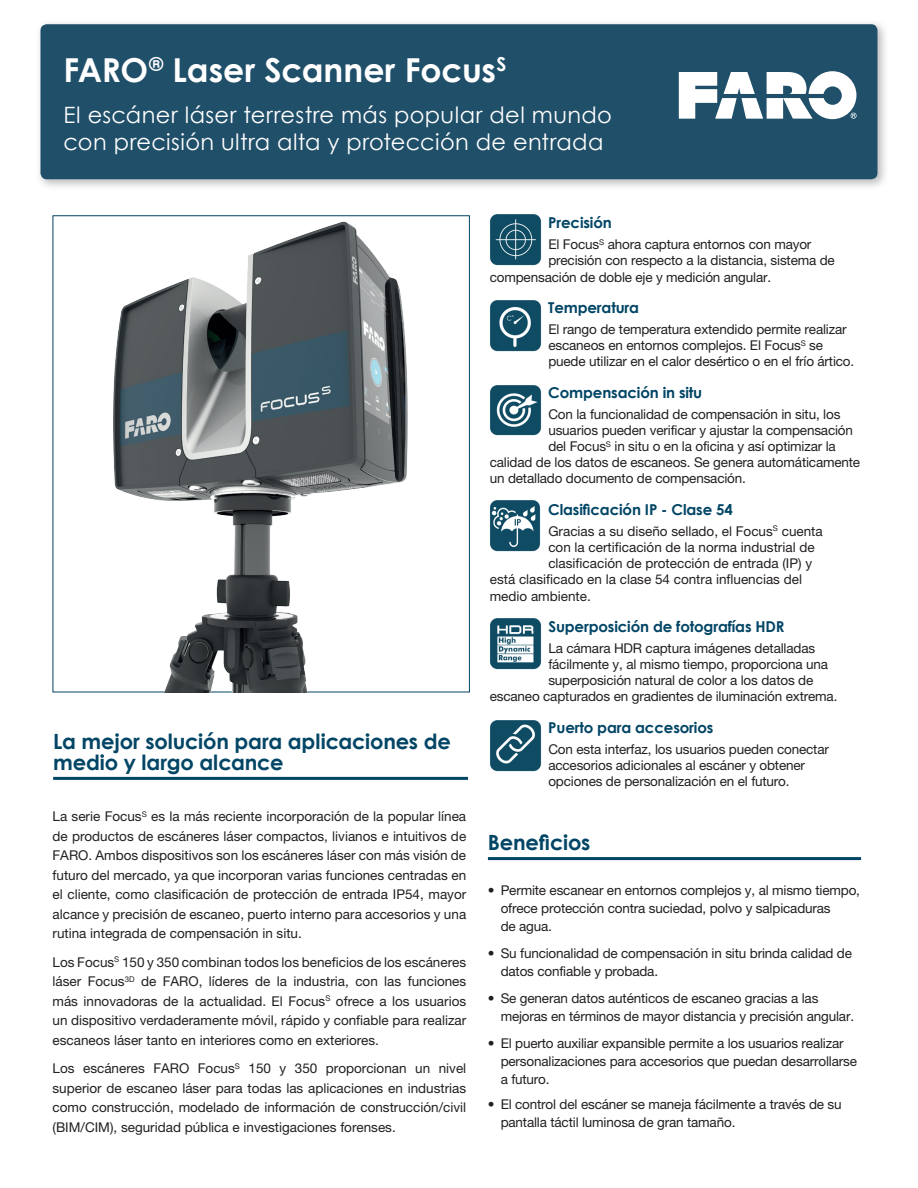
<style>
.page{position:relative;width:918px;height:1188px;background:#fff}
.page>*{position:absolute;margin:0;border:0;box-sizing:border-box;transform-origin:0 0}
.Headline{font:700 33px "Century Gothic";letter-spacing:-.005em;color:#fff}
.Subline{font:22.5px/27px "Century Gothic";letter-spacing:.015em;color:#fff}
.Headrule{font:700 21px/21px "Century Gothic";letter-spacing:-.005em;color:#024565}
.TS_Headline_12pt{font:700 15px "Century Gothic";letter-spacing:-.01em;color:#024565}
.Copy{font:13.5px/19.5px "Helvetica Neue";letter-spacing:-.01em;color:#231f20}
</style>
<div class="page">
<div style="left:53px;top:215px;width:417px;height:477px;background:#fff;border:1px solid #024565"></div>
<img style="left:490px;top:214px;width:52px;height:51px">
<img style="left:490px;top:300px;width:52px;height:51px">
<img style="left:490px;top:385px;width:52px;height:51px">
<img style="left:490px;top:500px;width:51px;height:52px">
<img style="left:490px;top:618px;width:52px;height:52px">
<img style="left:490px;top:720px;width:52px;height:52px">
<hr style="left:488px;top:857px;width:373px;height:3px;background:#024565">
<div style="left:35px;top:19px;width:854px;height:171px;background:#a4a5a9;opacity:.75"></div>
<div style="left:41px;top:24px;width:836px;height:155px;background:#204f69;border-radius:6px"></div>
<svg style="left:679px;top:71px;width:178px;height:48px"></svg>
<hr style="left:53px;top:777px;width:415px;height:3px;background:#024565">
<img style="left:93px;top:216px;width:335px;height:476px">
<p class="Headline" style="left:64px;top:45px;width:445px">FARO<sup>®</sup> Laser Scanner Focus<sup>S</sup></p>
<p class="Subline" style="left:64px;top:101px;width:550px">El escáner láser terrestre más popular del mundo con precisión ultra alta y protección de entrada</p>
<p class="Headrule" style="left:53px;top:730px;width:399px">La mejor solución para aplicaciones de medio y largo alcance</p>
<p class="Copy" style="left:53px;top:807px;width:415px;text-align:justify">La serie Focus<sup>S</sup> es la más reciente incorporación de la popular línea de productos de escáneres láser compactos, livianos e intuitivos de FARO. Ambos dispositivos son los escáneres láser con más visión de futuro del mercado, ya que incorporan varias funciones centradas en el cliente, como clasificación de protección de entrada IP54, mayor alcance y precisión de escaneo, puerto interno para accesorios y una rutina integrada de compensación in situ.</p>
<p class="Copy" style="left:53px;top:952px;width:415px;text-align:justify">Los Focus<sup>S</sup> 150 y 350 combinan todos los beneficios de los escáneres láser Focus<sup>3D</sup> de FARO, líderes de la industria, con las funciones más innovadoras de la actualidad. El Focus<sup>S</sup> ofrece a los usuarios un dispositivo verdaderamente móvil, rápido y confiable para realizar escaneos láser tanto en interiores como en exteriores.</p>
<p class="Copy" style="left:53px;top:1059px;width:415px;text-align:justify">Los escáneres FARO Focus<sup>S</sup> 150 y 350 proporcionan un nivel superior de escaneo láser para todas las aplicaciones en industrias como construcción, modelado de información de construcción/civil (BIM/CIM), seguridad pública e investigaciones forenses.</p>
<p class="TS_Headline_12pt" style="left:548px;top:212px;width:65px">Precisión</p>
<p class="Copy" style="left:548px;top:235px;width:265px">El Focus<sup>S</sup> ahora captura entornos con mayor</p>
<p class="Copy" style="left:548px;top:251px;width:288px">precisión con respecto a la distancia, sistema de</p>
<p class="Copy" style="left:490px;top:267px;width:283px">compensación de doble eje y medición angular.</p>
<p class="TS_Headline_12pt" style="left:548px;top:296px;width:92px">Temperatura</p>
<p class="Copy" style="left:548px;top:321px;width:307px;line-height:16.2px">El rango de temperatura extendido permite realizar escaneos en entornos complejos. El Focus<sup>S</sup> se puede utilizar en el calor desértico o en el frío ártico.</p>
<p class="TS_Headline_12pt" style="left:548px;top:381px;width:156px">Compensación in situ</p>
<p class="Copy" style="left:548px;top:404px;width:294px">Con la funcionalidad de compensación in situ, los</p>
<p class="Copy" style="left:548px;top:420px;width:306px">usuarios pueden verificar y ajustar la compensación</p>
<p class="Copy" style="left:548px;top:436px;width:289px">del Focus<sup>S</sup> in situ o en la oficina y así optimizar la</p>
<p class="Copy" style="left:490px;top:453px;width:372px">calidad de los datos de escaneos. Se genera automáticamente</p>
<p class="Copy" style="left:490px;top:469px;width:258px">un detallado documento de compensación.</p>
<p class="TS_Headline_12pt" style="left:548px;top:498px;width:186px">Clasificación IP - Clase 54</p>
<p class="Copy" style="left:548px;top:521px;width:276px">Gracias a su diseño sellado, el Focus<sup>S</sup> cuenta</p>
<p class="Copy" style="left:548px;top:537px;width:268px">con la certificación de la norma industrial de</p>
<p class="Copy" style="left:548px;top:553px;width:265px">clasificación de protección de entrada (IP) y</p>
<p class="Copy" style="left:490px;top:570px;width:314px">está clasificado en la clase 54 contra influencias del</p>
<p class="Copy" style="left:490px;top:586px;width:103px">medio ambiente.</p>
<p class="TS_Headline_12pt" style="left:548px;top:615px;width:238px">Superposición de fotografías HDR</p>
<p class="Copy" style="left:548px;top:638px;width:268px">La cámara HDR captura imágenes detalladas</p>
<p class="Copy" style="left:548px;top:654px;width:281px">fácilmente y, al mismo tiempo, proporciona una</p>
<p class="Copy" style="left:548px;top:670px;width:266px">superposición natural de color a los datos de</p>
<p class="Copy" style="left:490px;top:687px;width:349px">escaneo capturados en gradientes de iluminación extrema.</p>
<p class="TS_Headline_12pt" style="left:548px;top:716px;width:167px">Puerto para accesorios</p>
<p class="Copy" style="left:548px;top:741px;width:282px;line-height:16.2px">Con esta interfaz, los usuarios pueden conectar accesorios adicionales al escáner y obtener opciones de personalización en el futuro.</p>
<p class="Headrule" style="left:488px;top:831px;width:104px">Beneficios</p>
<p class="Copy" style="left:501px;top:881px;width:361px;line-height:18px;text-indent:-13px">• Permite escanear en entornos complejos y, al mismo tiempo, ofrece protección contra suciedad, polvo y salpicaduras<br>de agua.</p>
<p class="Copy" style="left:501px;top:944px;width:353px;line-height:18px;text-indent:-13px">• Su funcionalidad de compensación in situ brinda calidad de datos confiable y probada.</p>
<p class="Copy" style="left:501px;top:989px;width:355px;line-height:18px;text-indent:-13px">• Se generan datos auténticos de escaneo gracias a las mejoras en términos de mayor distancia y precisión angular.</p>
<p class="Copy" style="left:501px;top:1034px;width:358px;line-height:18px;text-indent:-13px">• El puerto auxiliar expansible permite a los usuarios realizar personalizaciones para accesorios que puedan desarrollarse a futuro.</p>
<p class="Copy" style="left:501px;top:1095px;width:343px;line-height:18px;text-indent:-13px">• El control del escáner se maneja fácilmente a través de su pantalla táctil luminosa de gran tamaño.</p>
</div>
